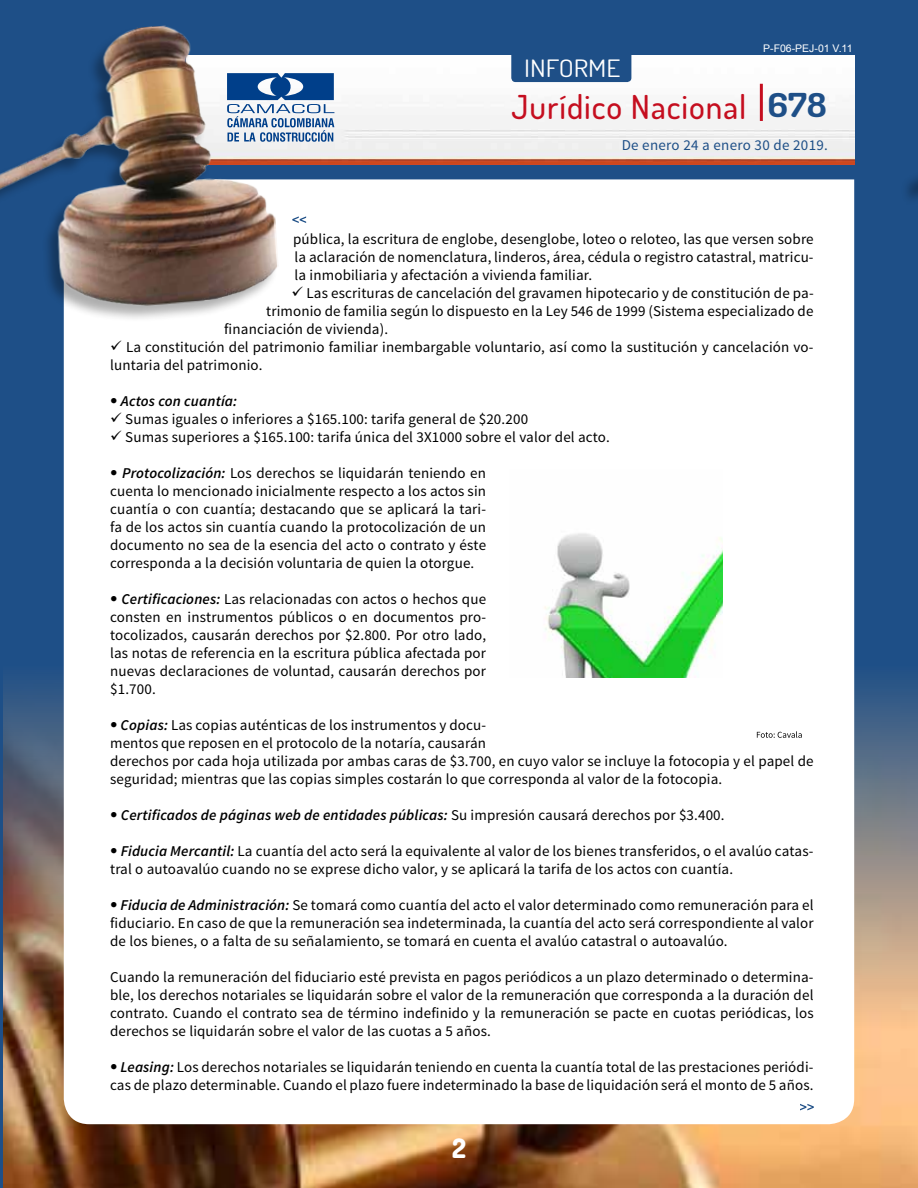
<style>
.page{position:relative;width:918px;height:1188px;background:#1e4f87}
.page>*{position:absolute;margin:0;border:0;box-sizing:border-box;transform-origin:0 0}
.t1{font:500 33px "Dosis";letter-spacing:.03em;color:#c50e1f}
.t2{font:800 27px "Dosis";color:#fff}
.t3{font:24px "Dosis";color:#fff;scale:1.14 1}
.t4{font:15px/18px "Source Sans Pro";letter-spacing:.01em;color:#000;text-align:justify}
.t5{font:italic 600 15px "Source Sans Pro";letter-spacing:.01em;color:#000}
.t6{font:15px "Source Sans Pro";letter-spacing:.02em;color:#1e4f87}
.t7{font:10.5px "Arial";color:#fff}
.s1{font-weight:700;color:#1e4f87}
.s2{font-family:"Helvetica Neue LT Std";font-weight:400;font-style:normal;font-stretch:condensed}
.s3{font-family:"Helvetica Neue LT Std";font-stretch:condensed}
.s4{font-weight:600;font-style:italic}
.s5{font-weight:400;font-style:normal}
</style>
<div class="page">
<img style="left:4px;top:665px;width:914px;height:523px">
<div style="left:64px;top:179px;width:790px;height:945px;background:#fff"></div>
<img style="left:281px;top:55px;width:573px;height:109px">
<div style="left:511px;top:37px;width:120px;height:45px;background:#1e4f87;border-radius:4px"></div>
<hr style="left:760px;top:84px;width:3px;height:37px;background:#c50e1f">
<div style="left:0;top:26px;width:278px;height:297px;background:#000;opacity:.32"></div>
<img style="left:0;top:25px;width:281px;height:291px">
<svg style="left:227px;top:73px;width:107px;height:69px;background:#7898be"></svg>
<svg style="left:292px;top:216px;width:14px;height:7px"></svg>
<svg style="left:800px;top:1104px;width:14px;height:6px"></svg>
<img style="left:509px;top:470px;width:213px;height:208px">
<svg style="left:757px;top:731px;width:45px;height:7px"></svg>
<h3 class="t3" style="left:524px;top:53px;width:86px">INFORME</h3>
<p class="t7" style="left:763px;top:42px;width:91px">P-F06-PEJ-01 V.11</p>
<h1 class="t1" style="left:512px;top:85px;width:317px">Jurídico Nacional <span class="s1">678</span></h1>
<p class="t6" style="left:622px;top:136px;width:208px">De enero 24 a enero 30 de 2019.</p>
<p class="t4" style="left:293px;top:231px;width:522px">pública, la escritura de englobe, desenglobe, loteo o reloteo, las que versen sobre la aclaración de nomenclatura, linderos, área, cédula o registro catastral, matricu&shy;la inmobiliaria y afectación a vivienda familiar.</p>
<p class="t4" style="left:292px;top:285px;width:524px">✓ Las escrituras de cancelación del gravamen hipotecario y de constitución de pa-</p>
<p class="t4" style="left:266px;top:303px;width:549px">trimonio de familia según lo dispuesto en la Ley 546 de 1999 (Sistema especializado de</p>
<p class="t4" style="left:224px;top:321px;width:166px">financiación de vivienda).</p>
<p class="t4" style="left:110px;top:339px;width:705px">✓ La constitución del patrimonio familiar inembargable voluntario, así como la sustitución y cancelación vo&shy;luntaria del patrimonio.</p>
<p class="t5" style="left:110px;top:392px;width:129px"><span class="s2">•</span> Actos con cuantía:</p>
<p class="t4" style="left:110px;top:411px;width:420px">✓ Sumas iguales o inferiores a $165.100: tarifa general de $20.200</p>
<p class="t4" style="left:110px;top:429px;width:501px">✓ Sumas superiores a $165.100: tarifa única del 3X1000 sobre el valor del acto.</p>
<p class="t4" style="left:110px;top:465px;width:378px"><span class="s3">•</span> <span class="s4">Protocolización:</span> Los derechos se liquidarán teniendo en cuenta lo mencionado inicialmente respecto a los actos sin cuantía o con cuantía; destacando que se aplicará la tari&shy;fa de los actos sin cuantía cuando la protocolización de un documento no sea de la esencia del acto o contrato y éste corresponda a la decisión voluntaria de quien la otorgue.</p>
<p class="t4" style="left:110px;top:591px;width:378px"><span class="s3">•</span> <span class="s4">Certificaciones:</span> Las relacionadas con actos o hechos que consten en instrumentos públicos o en documentos pro&shy;tocolizados, causarán derechos por $2.800. Por otro lado, las notas de referencia en la escritura pública afectada por nuevas declaraciones de voluntad, causarán derechos por $1.700.</p>
<p class="t4" style="left:110px;top:717px;width:705px;text-align:left"><span class="s3">•</span> <span class="s4">Copias:</span> Las copias auténticas de los instrumentos y docu-<br>mentos que reposen en el protocolo de la notaría, causarán<br>derechos por cada hoja utilizada por ambas caras de $3.700, en cuyo valor se incluye la fotocopia y el papel de seguridad; mientras que las copias simples costarán lo que corresponda al valor de la fotocopia.</p>
<p class="t5" style="left:110px;top:806px;width:616px"><span class="s2">•</span> Certificados de páginas web de entidades públicas: <span class="s5">Su impresión causará derechos por $3.400.</span></p>
<p class="t4" style="left:110px;top:843px;width:705px"><span class="s3">•</span> <span class="s4">Fiducia Mercantil:</span> La cuantía del acto será la equivalente al valor de los bienes transferidos, o el avalúo catas&shy;tral o autoavalúo cuando no se exprese dicho valor, y se aplicará la tarifa de los actos con cuantía.</p>
<p class="t4" style="left:110px;top:897px;width:705px"><span class="s3">•</span> <span class="s4">Fiducia de Administración:</span> Se tomará como cuantía del acto el valor determinado como remuneración para el fiduciario. En caso de que la remuneración sea indeterminada, la cuantía del acto será correspondiente al valor de los bienes, o a falta de su señalamiento, se tomará en cuenta el avalúo catastral o autoavalúo.</p>
<p class="t4" style="left:110px;top:969px;width:705px">Cuando la remuneración del fiduciario esté prevista en pagos periódicos a un plazo determinado o determina&shy;ble, los derechos notariales se liquidarán sobre el valor de la remuneración que corresponda a la duración del contrato. Cuando el contrato sea de término indefinido y la remuneración se pacte en cuotas periódicas, los derechos se liquidarán sobre el valor de las cuotas a 5 años.</p>
<p class="t4" style="left:110px;top:1059px;width:705px"><span class="s3">•</span> <span class="s4">Leasing:</span> Los derechos notariales se liquidarán teniendo en cuenta la cuantía total de las prestaciones periódi&shy;cas de plazo determinable. Cuando el plazo fuere indeterminado la base de liquidación será el monto de 5 años.</p>
<h2 class="t2" style="left:452px;top:1131px;width:15px">2</h2>
</div>
